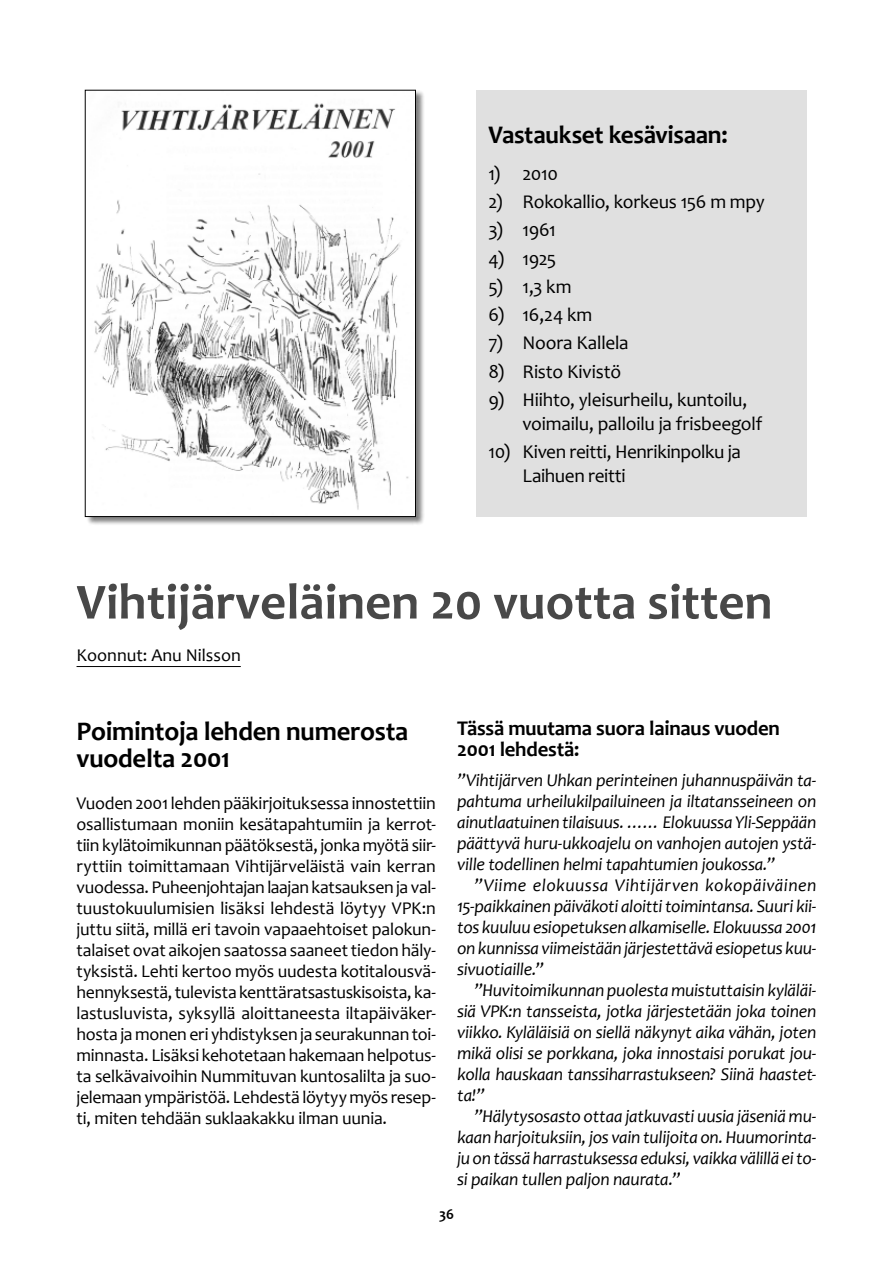
<style>
.page{position:relative;width:893px;height:1263px;background:#fff}
.page>*{position:absolute;margin:0;border:0;box-sizing:border-box;transform-origin:0 0}
.OTSIKKO_34{font:700 51px "Candara";color:#484848}
.Väliotsikko_14{font:700 27px/27px "Candara";letter-spacing:-.01em;color:#000}
.Leipis_12_pt_ei_sisv{font:700 25.5px "Candara";letter-spacing:-.01em;color:#000}
.Väliotsikko_14-2{font:700 21px/21px "Candara";letter-spacing:-.01em;color:#000}
.t1{font:19.5px/24px "Candara";letter-spacing:-.015em;color:#000}
.Leipis_12_pt_sis_ved{font:italic 18px/21px "Candara";letter-spacing:-.015em;color:#000;text-align:justify}
.Leipis_12_pt_sis_ved-2{font:18px/21px "Candara";letter-spacing:-.01em;color:#000;text-align:justify}
.Kirjoittaja{font:18px "Candara";color:#000}
.t2{font:700 15px "Candara";color:#000}
</style>
<div class="page">
<div style="left:85px;top:90px;width:340px;height:436px;background:#000;opacity:.5"></div>
<img style="left:87px;top:92px;width:327px;height:423px">
<div style="left:85px;top:90px;width:331px;height:427px;border:1px solid #000"></div>
<hr style="left:77px;top:666px;width:164px;height:1px;background:#000">
<div style="left:476px;top:90px;width:330px;height:427px;background:#e0e0e0"></div>
<p class="Leipis_12_pt_ei_sisv" style="left:488px;top:119px;width:241px">Vastaukset kesävisaan:</p>
<p class="t1" style="left:488px;top:161px;width:71px">1) 2010</p>
<p class="t1" style="left:488px;top:190px;width:278px">2) Rokokallio, korkeus 156 m mpy</p>
<p class="t1" style="left:488px;top:218px;width:69px">3) 1961</p>
<p class="t1" style="left:488px;top:246px;width:69px">4) 1925</p>
<p class="t1" style="left:488px;top:274px;width:85px">5) 1,3 km</p>
<p class="t1" style="left:488px;top:303px;width:105px">6) 16,24 km</p>
<p class="t1" style="left:488px;top:331px;width:142px">7) Noora Kallela</p>
<p class="t1" style="left:488px;top:359px;width:134px">8) Risto Kivistö</p>
<p class="t1" style="left:522px;top:387px;width:241px;text-indent:-34px">9) Hiihto, yleisurheilu, kuntoilu, voimailu, palloilu ja frisbeegolf</p>
<p class="t1" style="left:522px;top:440px;width:220px;text-indent:-34px">10) Kiven reitti, Henrikinpolku ja<br>Laihuen reitti</p>
<p class="OTSIKKO_34" style="left:77px;top:570px;width:697px">Vihtijärveläinen 20 vuotta sitten</p>
<p class="Kirjoittaja" style="left:77px;top:643px;width:166px">Koonnut: Anu Nilsson</p>
<p class="Väliotsikko_14" style="left:77px;top:717px;width:333px">Poimintoja lehden numerosta vuodelta 2001</p>
<p class="Leipis_12_pt_sis_ved-2" style="left:77px;top:792px;width:361px">Vuoden 2001 lehden pääkirjoituksessa innostettiin osallistumaan moniin kesätapahtumiin ja kerrot&shy;tiin kylätoimikunnan päätöksestä, jonka myötä siir&shy;ryttiin toimittamaan Vihtijärveläistä vain kerran vuodessa. Puheenjohtajan laajan katsauksen ja val&shy;tuustokuulumisien lisäksi lehdestä löytyy VPK:n juttu siitä, millä eri tavoin vapaaehtoiset palokun&shy;talaiset ovat aikojen saatossa saaneet tiedon häly&shy;tyksistä. Lehti kertoo myös uudesta kotitalousvä&shy;hennyksestä, tulevista kenttäratsastuskisoista, ka&shy;lastusluvista, syksyllä aloittaneesta iltapäiväker&shy;hosta ja monen eri yhdistyksen ja seurakunnan toi&shy;minnasta. Lisäksi kehotetaan hakemaan helpotus&shy;ta selkävaivoihin Nummituvan kuntosalilta ja suo&shy;jelemaan ympäristöä. Lehdestä löytyy myös resep&shy;ti, miten tehdään suklaakakku ilman uunia.</p>
<p class="Väliotsikko_14-2" style="left:457px;top:718px;width:324px">Tässä muutama suora lainaus vuoden<br>2001 lehdestä:</p>
<p class="Leipis_12_pt_sis_ved" style="left:457px;top:769px;width:361px">”Vihtijärven Uhkan perinteinen juhannuspäivän ta&shy;pahtuma urheilukilpailuineen ja iltatansseineen on ainutlaatuinen tilaisuus. …… Elokuussa Yli-Seppään päättyvä huru-ukkoajelu on vanhojen autojen ystä&shy;ville todellinen helmi tapahtumien joukossa.”</p>
<p class="Leipis_12_pt_sis_ved" style="left:457px;top:874px;width:361px;text-indent:17px">”Viime elokuussa Vihtijärven kokopäiväinen 15-paikkainen päiväkoti aloitti toimintansa. Suuri kii&shy;tos kuuluu esiopetuksen alkamiselle. Elokuussa 2001 on kunnissa viimeistään järjestettävä esiopetus kuu&shy;sivuotiaille.”</p>
<p class="Leipis_12_pt_sis_ved" style="left:457px;top:979px;width:361px;text-indent:17px">”Huvitoimikunnan puolesta muistuttaisin kyläläi&shy;siä VPK:n tansseista, jotka järjestetään joka toinen viikko. Kyläläisiä on siellä näkynyt aika vähän, joten mikä olisi se porkkana, joka innostaisi porukat jou&shy;kolla hauskaan tanssiharrastukseen? Siinä haastet&shy;ta!”</p>
<p class="Leipis_12_pt_sis_ved" style="left:457px;top:1105px;width:361px;text-indent:17px">”Hälytysosasto ottaa jatkuvasti uusia jäseniä mu&shy;kaan harjoituksiin, jos vain tulijoita on. Huumorinta&shy;ju on tässä harrastuksessa eduksi, vaikka välillä ei to&shy;si paikan tullen paljon naurata.”</p>
<p class="t2" style="left:439px;top:1204px;width:16px">36</p>
</div>
